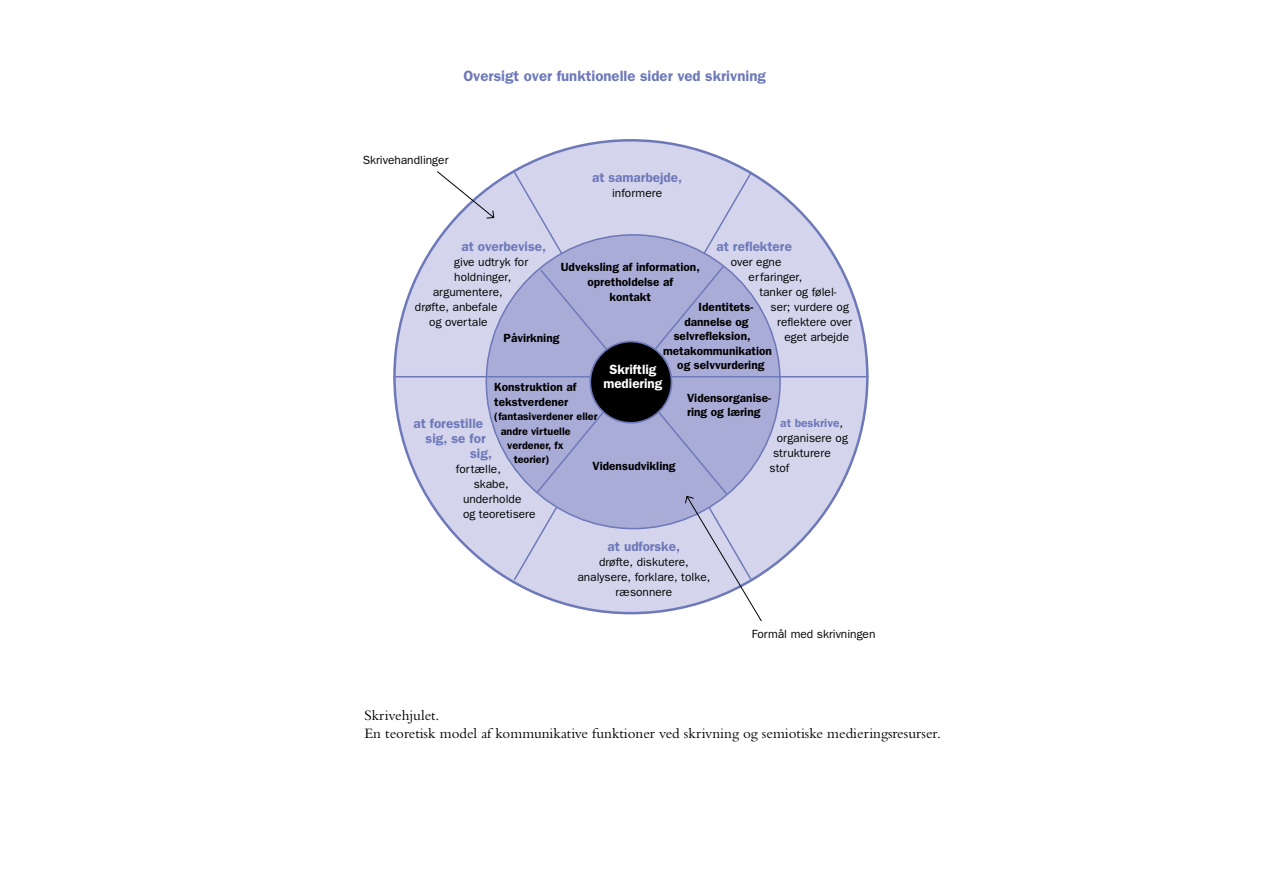
<style>
.page{position:relative;width:1263px;height:893px;background:#fff}
.page>*{position:absolute;margin:0;border:0;box-sizing:border-box;transform-origin:0 0}
.t1{font:15px/18px "Bembo";color:#000}
.t2{font:600 15px "Franklin Gothic";color:#6e79b9}
.t3{font:600 13.5px "Franklin Gothic";color:#6e79b9}
.t4{font:600 13.35px/14.9px "Franklin Gothic";color:#fff;text-align:center}
.t5{font:11.85px/14.9px "Franklin Gothic";color:#000;text-align:center}
.t6{font:600 11.85px/14.7px "Franklin Gothic";color:#000}
.t7{font:600 11.85px "Franklin Gothic";color:#6e79b9}
.t8{font:600 10.8px "Franklin Gothic";color:#000}
.s1{font-weight:400;color:#000}
</style>
<div class="page">
<div style="left:394px;top:140px;width:473px;height:473px;background:#d4d5ec;border-radius:50%"></div>
<svg style="left:512px;top:170px;width:241px;height:412px"></svg>
<svg style="left:437px;top:171px;width:58px;height:48px"></svg>
<div style="left:486px;top:235px;width:294px;height:294px;background:#a9acd7;border-radius:50%"></div>
<svg style="left:535px;top:264px;width:227px;height:358px"></svg>
<hr style="left:393px;top:376px;width:475px;height:1px;background:#6e79b9">
<div style="left:590px;top:342px;width:81px;height:81px;background:#000;border-radius:50%"></div>
<div style="left:589px;top:341px;width:83px;height:83px;border:2px solid #6e79b9;border-radius:50%"></div>
<p class="t2" style="left:463px;top:67px;width:304px">Oversigt over funktionelle sider ved skrivning</p>
<p class="t5" style="left:363px;top:153px;width:87px">Skrivehandlinger</p>
<p class="t3" style="left:592px;top:170px;width:92px">at samarbejde,</p>
<p class="t5" style="left:612px;top:185px;width:52px">informere</p>
<p class="t3" style="left:716px;top:239px;width:77px">at reflektere</p>
<p class="t5" style="left:731px;top:254px;width:52px">over egne</p>
<p class="t5" style="left:749px;top:269px;width:55px">erfaringer,</p>
<p class="t5" style="left:759px;top:284px;width:79px">tanker og følel-</p>
<p class="t5" style="left:770px;top:299px;width:80px">ser; vurdere og</p>
<p class="t5" style="left:777px;top:314px;width:76px">reflektere over</p>
<p class="t5" style="left:784px;top:329px;width:66px">eget arbejde</p>
<p class="t3" style="left:461px;top:239px;width:86px">at overbevise,</p>
<p class="t5" style="left:454px;top:254px;width:75px">give udtryk for</p>
<p class="t5" style="left:454px;top:269px;width:59px">holdninger,</p>
<p class="t5" style="left:433px;top:284px;width:71px">argumentere,</p>
<p class="t5" style="left:415px;top:299px;width:84px">drøfte, anbefale</p>
<p class="t5" style="left:429px;top:314px;width:60px">og overtale</p>
<p class="t6" style="left:561px;top:260px;width:141px;text-align:center">Udveksling af information, opretholdelse af<br>kontakt</p>
<p class="t6" style="left:699px;top:300px;width:56px">Identitets-</p>
<p class="t6" style="left:684px;top:314px;width:66px">dannelse og</p>
<p class="t6" style="left:674px;top:328px;width:78px">selvrefleksion,</p>
<p class="t6" style="left:663px;top:343px;width:111px">metakommunikation</p>
<p class="t6" style="left:677px;top:357px;width:89px">og selvvurdering</p>
<p class="t6" style="left:504px;top:330px;width:57px">Påvirkning</p>
<p class="t4" style="left:603px;top:361px;width:60px">Skriftlig mediering</p>
<p class="t6" style="left:494px;top:380px;width:84px">Konstruktion af tekstverdener</p>
<p class="t8" style="left:494px;top:410px;width:105px">(fantasiverdener eller</p>
<p class="t8" style="left:501px;top:424px;width:71px">andre virtuelle</p>
<p class="t8" style="left:507px;top:439px;width:58px">verdener, fx</p>
<p class="t8" style="left:514px;top:453px;width:37px">teorier)</p>
<p class="t6" style="left:687px;top:390px;width:85px">Vidensorganise&shy;ring og læring</p>
<p class="t7" style="left:780px;top:416px;width:64px">at beskrive<span class="s1">,</span></p>
<p class="t5" style="left:777px;top:430px;width:73px">organisere og</p>
<p class="t5" style="left:773px;top:445px;width:59px">strukturere</p>
<p class="t5" style="left:769px;top:460px;width:21px">stof</p>
<p class="t3" style="left:413px;top:416px;width:71px">at forestille</p>
<p class="t3" style="left:426px;top:431px;width:61px">sig, se for</p>
<p class="t3" style="left:470px;top:446px;width:23px">sig,</p>
<p class="t5" style="left:456px;top:461px;width:47px">fortælle,</p>
<p class="t5" style="left:474px;top:476px;width:36px">skabe,</p>
<p class="t5" style="left:463px;top:491px;width:60px">underholde</p>
<p class="t5" style="left:463px;top:506px;width:74px">og teoretisere</p>
<p class="t6" style="left:592px;top:458px;width:85px">Vidensudvikling</p>
<p class="t3" style="left:608px;top:539px;width:74px">at udforske,</p>
<p class="t5" style="left:577px;top:555px;width:134px">drøfte, diskutere, analysere, forklare, tolke, ræsonnere</p>
<p class="t5" style="left:658px;top:571px;width:87px">Skrivehandlinger</p>
<p class="t5" style="left:752px;top:626px;width:125px">Formål med skrivningen</p>
<p class="t1" style="left:364px;top:706px;width:578px">Skrivehjulet.<br>En teoretisk model af kommunikative funktioner ved skrivning og semiotiske medieringsresurser.</p>
</div>
